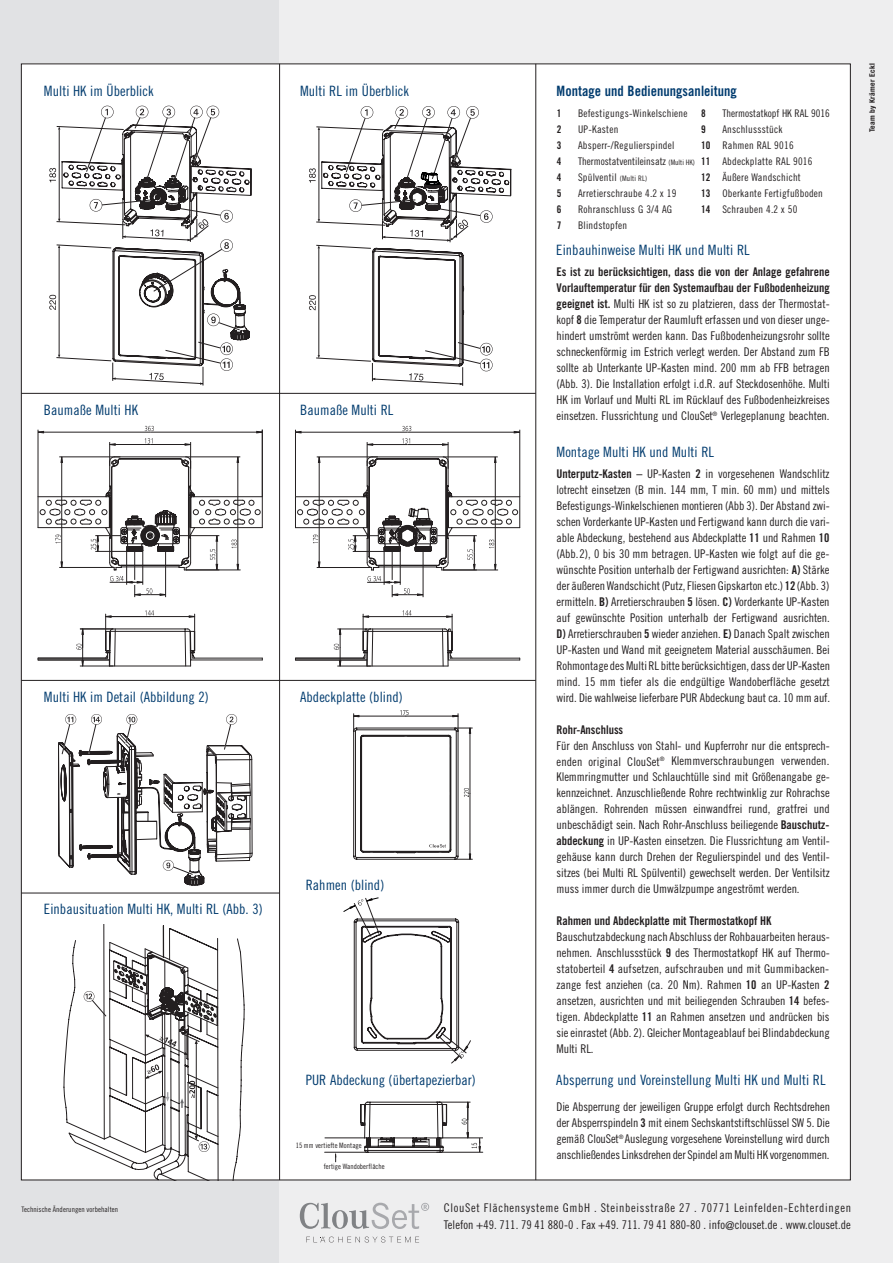
<style>
.page{position:relative;width:893px;height:1263px;background:#fff}
.page>*{position:absolute;margin:0;border:0;box-sizing:border-box;transform-origin:0 0}
.t1{font:14.25px "Trade Gothic Cond Eighteen";letter-spacing:.005em;color:#003b6e}
.t2{font:14.25px "Trade Gothic Bold Cond Twenty";letter-spacing:.005em;color:#003b6e}
.t3{font:12px/15.9px "Trade Gothic Cond Eighteen";letter-spacing:-.005em;color:#231f20;text-align:justify}
.t4{font:12px/15.9px "Trade Gothic Bold Cond Twenty";letter-spacing:-.005em;color:#231f20}
.t5{font:12px "Trade Gothic LT Std Cn 18";letter-spacing:.005em;color:#231f20}
.t6{font:12px "Trade Gothic Cond Eighteen";letter-spacing:.055em;color:#231f20}
.t7{font:10.5px/15.9px "Trade Gothic Cond Eighteen";letter-spacing:.02em;color:#231f20}
.t8{font:10.5px "Trade Gothic Cond Eighteen";color:#231f20}
.t9{font:10.5px "Trade Gothic Bold Cond Twenty";color:#231f20}
.t10{font:7.5px "Trade Gothic Cond Eighteen";letter-spacing:.015em;color:#231f20}
.t11{font:700 condensed 7.5px "Helvetica Neue LT Std";letter-spacing:.05em;color:#231f20}
.t12{font:7.35px "Trade Gothic Cond Eighteen";letter-spacing:.01em;color:#231f20}
.s1{font-size:7.5px}
.s2{font-family:"Trade Gothic Bold Cond Twenty"}
</style>
<div class="page">
<div style="left:0;top:0;width:280px;height:1263px;background:#e1e2e4"></div>
<div style="left:280px;top:0;width:613px;height:1263px;background:#eeeeef"></div>
<div style="left:21px;top:64px;width:829px;height:1116px;background:#fff"></div>
<svg style="left:309px;top:106px;width:202px;height:280px"></svg>
<hr style="left:21px;top:393px;width:515px;height:1px;background:#231f20">
<hr style="left:21px;top:680px;width:515px;height:1px;background:#231f20">
<hr style="left:21px;top:893px;width:259px;height:1px;background:#231f20">
<svg style="left:49px;top:106px;width:203px;height:280px"></svg>
<hr style="left:80px;top:666px;width:33px;height:1px;background:#231f20">
<hr style="left:110px;top:666px;width:81px;height:1px;background:#231f20">
<svg style="left:38px;top:426px;width:225px;height:240px"></svg>
<hr style="left:535px;top:64px;width:1px;height:1116px;background:#231f20">
<hr style="left:279px;top:64px;width:1px;height:1116px;background:#231f20">
<svg style="left:64px;top:925px;width:181px;height:253px"></svg>
<svg style="left:353px;top:710px;width:120px;height:150px"></svg>
<hr style="left:338px;top:666px;width:33px;height:1px;background:#231f20">
<hr style="left:367px;top:666px;width:81px;height:1px;background:#231f20">
<hr style="left:448px;top:660px;width:72px;height:1px;background:#231f20">
<hr style="left:450px;top:658px;width:70px;height:1px;background:#231f20">
<svg style="left:295px;top:610px;width:158px;height:56px"></svg>
<svg style="left:295px;top:426px;width:225px;height:171px"></svg>
<svg style="left:324px;top:897px;width:160px;height:265px"></svg>
<svg style="left:300px;top:1203px;width:129px;height:26px"></svg>
<svg style="left:306px;top:1236px;width:113px;height:6px"></svg>
<svg style="left:58px;top:714px;width:195px;height:171px"></svg>
<p class="t1" style="left:44px;top:82px;width:111px">Multi HK im Überblick</p>
<p class="t1" style="left:300px;top:82px;width:110px">Multi RL im Überblick</p>
<p class="t2" style="left:557px;top:82px;width:182px">Montage und Bedienungsanleitung</p>
<p class="t9" style="left:557px;top:107px;width:6px">1</p>
<p class="t7" style="left:578px;top:105px;width:111px">Befestigungs-Winkelschiene</p>
<p class="t9" style="left:557px;top:123px;width:6px">2</p>
<p class="t7" style="left:578px;top:121px;width:42px">UP-Kasten</p>
<p class="t9" style="left:557px;top:139px;width:6px">3</p>
<p class="t7" style="left:578px;top:137px;width:98px">Absperr-/Regulierspindel</p>
<p class="t9" style="left:557px;top:155px;width:6px">4</p>
<p class="t8" style="left:578px;top:155px;width:119px">Thermostatventileinsatz <span class="s1">(Multi HK)</span></p>
<p class="t9" style="left:557px;top:171px;width:6px">4</p>
<p class="t7" style="left:578px;top:169px;width:71px">Spülventil <span class="s1">(Multi RL)</span></p>
<p class="t9" style="left:557px;top:187px;width:6px">5</p>
<p class="t7" style="left:578px;top:185px;width:100px">Arretierschraube 4.2 x 19</p>
<p class="t9" style="left:557px;top:203px;width:6px">6</p>
<p class="t7" style="left:578px;top:201px;width:96px">Rohranschluss G 3/4 AG</p>
<p class="t9" style="left:557px;top:219px;width:6px">7</p>
<p class="t7" style="left:578px;top:217px;width:51px">Blindstopfen</p>
<p class="t9" style="left:701px;top:107px;width:6px">8</p>
<p class="t8" style="left:722px;top:107px;width:109px">Thermostatkopf HK RAL 9016</p>
<p class="t9" style="left:701px;top:123px;width:6px">9</p>
<p class="t7" style="left:701px;top:121px;width:123px;text-indent:21px">Anschlussstück<br><span class="s2">10</span> Rahmen RAL 9016<br><span class="s2">11</span> Abdeckplatte RAL 9016<br><span class="s2">12</span> Äußere Wandschicht<br><span class="s2">13</span> Oberkante Fertigfußboden<br><span class="s2">14</span> Schrauben 4.2 x 50</p>
<p class="t11" style="left:868px;top:132px;width:71px;rotate:-90deg">Team by Krämer Eckl</p>
<p class="t1" style="left:556px;top:242px;width:195px">Einbauhinweise Multi HK und Multi RL</p>
<p class="t1" style="left:44px;top:401px;width:96px">Baumaße Multi HK</p>
<p class="t1" style="left:300px;top:401px;width:95px">Baumaße Multi RL</p>
<p class="t4" style="left:556px;top:264px;width:275px">Es ist zu berücksichtigen, dass die von der Anlage gefahrene<br>Vorlauftemperatur für den Systemaufbau der Fußbodenheizung</p>
<p class="t3" style="left:556px;top:296px;width:275px"><span class="s2">geeignet ist.</span> Multi HK ist so zu platzieren, dass der Thermostat&shy;kopf <span class="s2">8</span> die Temperatur der Raumluft erfassen und von dieser unge&shy;hindert umströmt werden kann. Das Fußbodenheizungsrohr sollte schneckenförmig im Estrich verlegt werden. Der Abstand zum FB sollte ab Unterkante UP-Kasten mind. 200 mm ab FFB betragen (Abb. 3). Die Installation erfolgt i.d.R. auf Steckdosenhöhe. Multi HK im Vorlauf und Multi RL im Rücklauf des Fußbodenheizkreises einsetzen. Flussrichtung und ClouSet<sup>®</sup> Verlegeplanung beachten.</p>
<p class="t1" style="left:557px;top:444px;width:159px">Montage Multi HK und Multi RL</p>
<p class="t1" style="left:44px;top:688px;width:166px">Multi HK im Detail (Abbildung 2)</p>
<p class="t1" style="left:300px;top:688px;width:104px">Abdeckplatte (blind)</p>
<p class="t1" style="left:44px;top:901px;width:220px">Einbausituation Multi HK, Multi RL (Abb. 3)</p>
<p class="t1" style="left:306px;top:876px;width:80px">Rahmen (blind)</p>
<p class="t3" style="left:556px;top:466px;width:275px"><span class="s2">Unterputz-Kasten –</span> UP-Kasten <span class="s2">2</span> in vorgesehenen Wandschlitz lotrecht einsetzen (B min. 144 mm, T min. 60 mm) und mittels Befestigungs-Winkelschienen montieren (Abb 3). Der Abstand zwi&shy;schen Vorderkante UP-Kasten und Fertigwand kann durch die vari&shy;able Abdeckung, bestehend aus Abdeckplatte <span class="s2">11</span> und Rahmen <span class="s2">10 </span>(Abb.2), 0 bis 30 mm betragen. UP-Kasten wie folgt auf die ge&shy;wünschte Position unterhalb der Fertigwand ausrichten: <span class="s2">A)</span> Stärke der äußeren Wandschicht(Putz,Fliesen Gipskarton etc.) <span class="s2">12</span> (Abb. 3) ermitteln. <span class="s2">B)</span> Arretierschrauben <span class="s2">5</span> lösen. <span class="s2">C)</span> Vorderkante UP-Kasten auf gewünschte Position unterhalb der Fertigwand ausrichten.<br><span class="s2">D)</span> Arretierschrauben <span class="s2">5</span> wieder anziehen. <span class="s2">E)</span> Danach Spalt zwischen UP-Kasten und Wand mit geeignetem Material ausschäumen. Bei Rohmontage desMulti RL bitte berücksichtigen, dass der UP-Kasten mind. 15 mm tiefer als die endgültige Wandoberfläche gesetzt wird. Die wahlweise lieferbare PUR Abdeckung baut ca. 10 mm auf.</p>
<p class="t4" style="left:557px;top:721px;width:68px">Rohr-Anschluss</p>
<p class="t3" style="left:556px;top:737px;width:275px">Für den Anschluss von Stahl- und Kupferrohr nur die entsprech&shy;enden original ClouSet<sup>®</sup> Klemmverschraubungen verwenden.<br>Klemmringmutter und Schlauchtülle sind mit Größenangabe ge&shy;kennzeichnet. Anzuschließende Rohre rechtwinklig zur Rohrachse ablängen. Rohrenden müssen einwandfrei rund, gratfrei und unbeschädigt sein. Nach Rohr-Anschluss beiliegende <span class="s2">Bauschutz&shy;abdeckung</span> in UP-Kasten einsetzen. Die Flussrichtung am Ventil&shy;gehäuse kann durch Drehen der Regulierspindel und des Ventil&shy;sitzes (bei Multi RL Spülventil) gewechselt werden. Der Ventilsitz muss immer durch die Umwälzpumpe angeströmt werden.</p>
<p class="t4" style="left:556px;top:913px;width:217px">Rahmen und Abdeckplatte mit Thermostatkopf HK</p>
<p class="t3" style="left:556px;top:928px;width:275px">Bauschutzabdeckung nach Abschluss der Rohbauarbeiten heraus&shy;nehmen. Anschlussstück <span class="s2">9</span> des Thermostatkopf HK auf Thermo&shy;statoberteil <span class="s2">4</span> aufsetzen, aufschrauben und mit Gummibacken&shy;zange fest anziehen (ca. 20 Nm). Rahmen <span class="s2">10</span> an UP-Kasten <span class="s2">2 </span>ansetzen, ausrichten und mit beiliegenden Schrauben <span class="s2">14</span> befes&shy;tigen. Abdeckplatte <span class="s2">11</span> an Rahmen ansetzen und andrücken bis sie einrastet (Abb. 2). Gleicher Montageablauf bei Blindabdeckung Multi RL.</p>
<p class="t1" style="left:306px;top:1071px;width:172px">PUR Abdeckung (übertapezierbar)</p>
<p class="t1" style="left:556px;top:1071px;width:271px">Absperrung und Voreinstellung Multi HK und Multi RL</p>
<p class="t12" style="left:296px;top:1141px;width:67px">15 mm vertiefte Montage</p>
<p class="t12" style="left:324px;top:1162px;width:63px">fertige Wandoberfläche</p>
<p class="t3" style="left:556px;top:1099px;width:275px">Die Absperrung der jeweiligen Gruppe erfolgt durch Rechtsdrehen der Absperrspindeln <span class="s2">3</span> mit einem Sechskantstiftschlüssel SW 5. Die gemäß ClouSet<sup>®</sup> Auslegung vorgesehene Voreinstellung wird durch anschließendes Linksdrehen der Spindel amMulti HK vorgenommen.</p>
<p class="t10" style="left:21px;top:1205px;width:98px">Technische Änderungen vorbehalten</p>
<p class="t6" style="left:444px;top:1200px;width:409px">ClouSet Flächensysteme GmbH . Steinbeisstraße 27 . 70771 Leinfelden-Echterdingen</p>
<p class="t5" style="left:444px;top:1217px;width:408px">Telefon +49. 711. 79 41 880-0 . Fax +49. 711. 79 41 880-80 . info@clouset.de . www.clouset.de</p>
</div>
